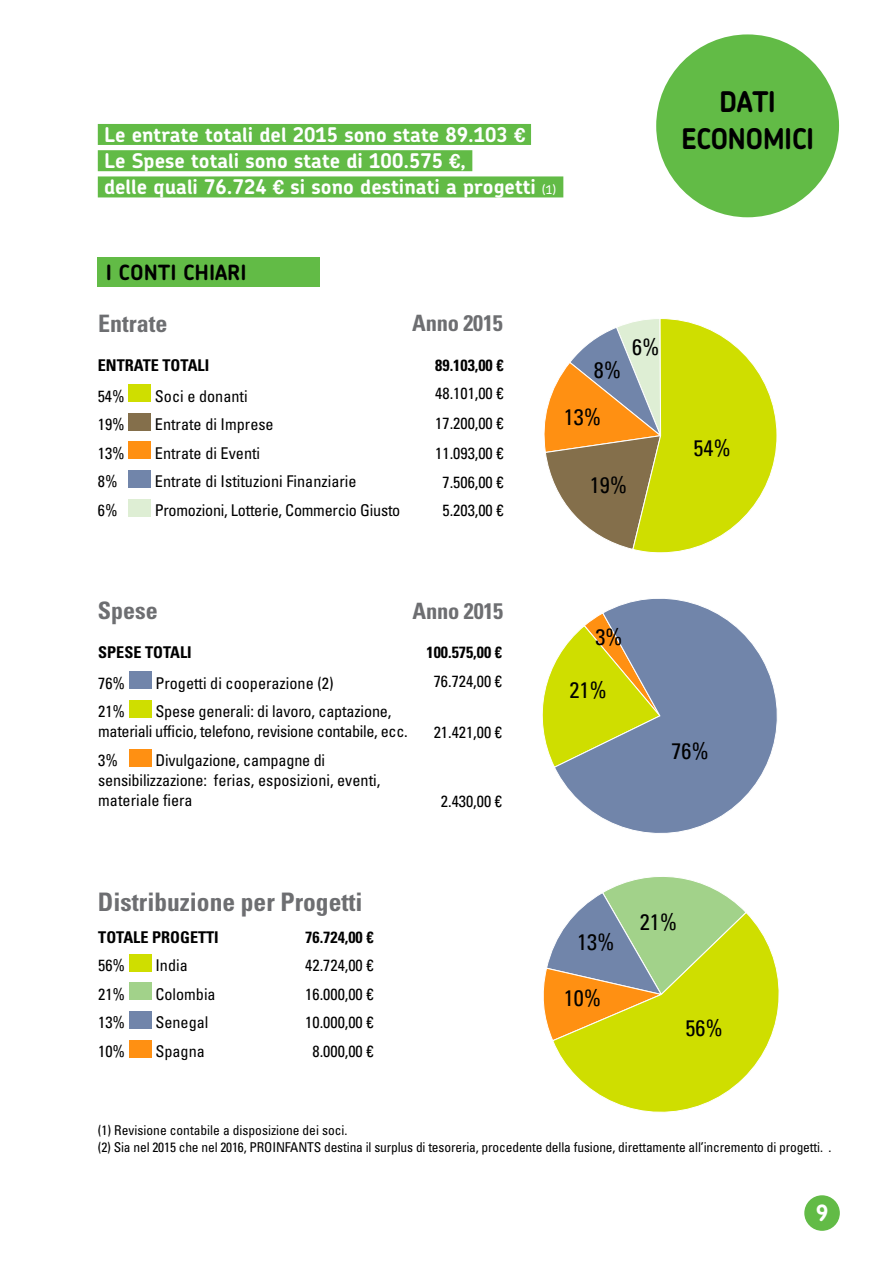
<style>
.page{position:relative;width:893px;height:1263px;background:#fff}
.page>*{position:absolute;margin:0;border:0;box-sizing:border-box;transform-origin:0 0}
.t1{font:700 28.5px/37.5px "Chevin";letter-spacing:-.025em;color:#000;text-align:center}
.t2{font:700 condensed 25.5px "Univers LT";color:#6d6e71}
.t3{font:700 condensed 24px "Univers LT";color:#6d6e71}
.t4{font:condensed 22.5px "Univers LT";color:#000}
.t5{font:700 condensed 22.5px "Univers LT";letter-spacing:-.01em;color:#6d6e71}
.t6{font:700 22.5px "Chevin";color:#fff}
.t7{font:700 21px "Chevin";color:#000}
.t8{font:700 20.25px/26.2px "Chevin";color:#fff}
.t9{font:condensed 16.2px/29.2px "Univers LT";color:#000;text-align:center}
.t10{font:condensed 16.2px/20.1px "Univers LT";letter-spacing:-.02em;color:#000}
.t11{font:700 condensed 16.2px "Univers LT";color:#000}
.t12{font:condensed 13.5px/16.5px "Univers LT";letter-spacing:-.01em;color:#000}
.s1{font-family:"Univers LT"}
.s2{font-weight:500;font-size:12px}
</style>
<div class="page">
<div style="left:805px;top:1196px;width:34px;height:34px;background:#62bb46;border-radius:50%"></div>
<div style="left:804px;top:1195px;width:36px;height:36px;border:2px solid #62bb46;border-radius:50%"></div>
<div style="left:98px;top:257px;width:222px;height:30px;background:#62bb46"></div>
<div style="left:128px;top:385px;width:23px;height:17px;background:#cfde00"></div>
<div style="left:128px;top:413px;width:23px;height:17px;background:#846f4b"></div>
<div style="left:128px;top:442px;width:23px;height:17px;background:#ff9012"></div>
<div style="left:128px;top:470px;width:23px;height:17px;background:#7185aa"></div>
<div style="left:128px;top:499px;width:23px;height:17px;background:#deeed4"></div>
<div style="left:129px;top:672px;width:23px;height:17px;background:#7185aa"></div>
<div style="left:129px;top:700px;width:23px;height:17px;background:#cfde00"></div>
<div style="left:129px;top:749px;width:23px;height:17px;background:#ff9012"></div>
<div style="left:129px;top:954px;width:23px;height:17px;background:#cfde00"></div>
<div style="left:129px;top:983px;width:23px;height:17px;background:#a2d28a"></div>
<div style="left:129px;top:1011px;width:23px;height:17px;background:#7185aa"></div>
<div style="left:129px;top:1040px;width:23px;height:17px;background:#ff9012"></div>
<svg style="left:542px;top:668px;width:11px;height:96px"></svg>
<svg style="left:553px;top:598px;width:224px;height:235px"></svg>
<svg style="left:543px;top:877px;width:201px;height:162px"></svg>
<svg style="left:552px;top:911px;width:227px;height:202px"></svg>
<div style="left:98px;top:124px;width:433px;height:21px;background:#62bb46"></div>
<div style="left:98px;top:150px;width:374px;height:21px;background:#62bb46"></div>
<div style="left:98px;top:176px;width:465px;height:21px;background:#62bb46"></div>
<svg style="left:544px;top:318px;width:233px;height:235px"></svg>
<div style="left:656px;top:34px;width:183px;height:183px;background:#62bb46;border-radius:50%"></div>
<p class="t8" style="left:104px;top:121px;width:453px">Le entrate totali del 2015 sono state 89.103 <span class="s1">€<br></span>Le Spese totali sono state di 100.575 <span class="s1">€</span>,<br>delle quali 76.724 <span class="s1">€</span> si sono destinati a progetti <span class="s2">(1)</span></p>
<h1 class="t1" style="left:681px;top:82px;width:135px">DATI<br>ECONOMICI</h1>
<p class="t7" style="left:106px;top:258px;width:142px">I CONTI CHIARI</p>
<h3 class="t3" style="left:98px;top:309px;width:71px">Entrate</h3>
<p class="t11" style="left:98px;top:355px;width:113px">ENTRATE TOTALI</p>
<p class="t9" style="left:98px;top:381px;width:28px">54%</p>
<p class="t9" style="left:155px;top:381px;width:94px">Soci e donanti</p>
<p class="t9" style="left:98px;top:410px;width:28px">19%</p>
<p class="t9" style="left:155px;top:410px;width:120px">Entrate di Imprese</p>
<p class="t9" style="left:98px;top:438px;width:28px">13%</p>
<p class="t9" style="left:155px;top:438px;width:107px">Entrate di Eventi</p>
<p class="t9" style="left:98px;top:467px;width:21px">8%</p>
<p class="t9" style="left:155px;top:467px;width:203px">Entrate di Istituzioni Finanziarie</p>
<p class="t9" style="left:98px;top:495px;width:21px">6%</p>
<p class="t9" style="left:155px;top:495px;width:247px">Promozioni, Lotterie, Commercio Giusto</p>
<h3 class="t5" style="left:412px;top:309px;width:92px">Anno 2015</h3>
<p class="t11" style="left:435px;top:355px;width:70px">89.103,00 €</p>
<p class="t9" style="left:435px;top:379px;width:70px">48.101,00 €<br>17.200,00 €<br>11.093,00 €<br>7.506,00 €<br>5.203,00 €</p>
<h3 class="t4" style="left:594px;top:356px;width:29px">8%</h3>
<h3 class="t4" style="left:564px;top:403px;width:39px">13%</h3>
<h3 class="t4" style="left:632px;top:333px;width:29px">6%</h3>
<h3 class="t4" style="left:590px;top:470px;width:39px">19%</h3>
<h3 class="t4" style="left:693px;top:434px;width:39px">54%</h3>
<h3 class="t3" style="left:98px;top:596px;width:61px">Spese</h3>
<h3 class="t5" style="left:413px;top:597px;width:92px">Anno 2015</h3>
<p class="t11" style="left:98px;top:642px;width:95px">SPESE TOTALI</p>
<p class="t9" style="left:98px;top:668px;width:28px">76%</p>
<p class="t9" style="left:155px;top:668px;width:180px">Progetti di cooperazione (2)</p>
<p class="t9" style="left:98px;top:697px;width:28px">21%</p>
<p class="t10" style="left:98px;top:701px;width:311px;text-indent:57px">Spese generali: di lavoro, captazione, materiali ufficio, telefono, revisione contabile, ecc.</p>
<p class="t9" style="left:98px;top:745px;width:21px">3%</p>
<p class="t9" style="left:98px;top:750px;width:284px;line-height:20.1px;text-align:left;text-indent:57px">Divulgazione, campagne di sensibilizzazione: ferias, esposizioni, eventi, materiale fiera</p>
<p class="t11" style="left:426px;top:642px;width:77px">100.575,00 €</p>
<p class="t9" style="left:434px;top:666px;width:70px">76.724,00 €</p>
<p class="t9" style="left:434px;top:717px;width:70px">21.421,00 €</p>
<p class="t9" style="left:441px;top:786px;width:63px">2.430,00 €</p>
<h3 class="t4" style="left:595px;top:623px;width:29px">3%</h3>
<h3 class="t4" style="left:569px;top:676px;width:39px">21%</h3>
<h3 class="t4" style="left:671px;top:737px;width:39px">76%</h3>
<h2 class="t2" style="left:98px;top:886px;width:266px">Distribuzione per Progetti</h2>
<p class="t11" style="left:98px;top:927px;width:122px">TOTALE PROGETTI</p>
<p class="t9" style="left:98px;top:951px;width:28px">56%</p>
<p class="t9" style="left:155px;top:950px;width:34px">India</p>
<p class="t9" style="left:98px;top:979px;width:28px">21%</p>
<p class="t9" style="left:155px;top:979px;width:62px">Colombia</p>
<p class="t9" style="left:98px;top:1008px;width:28px">13%</p>
<p class="t9" style="left:155px;top:1008px;width:55px">Senegal</p>
<p class="t9" style="left:98px;top:1036px;width:28px">10%</p>
<p class="t9" style="left:155px;top:1036px;width:51px">Spagna</p>
<p class="t11" style="left:305px;top:927px;width:70px">76.724,00 €</p>
<p class="t9" style="left:305px;top:951px;width:70px;line-height:28.7px">42.724,00 €<br>16.000,00 €<br>10.000,00 €<br>8.000,00 €</p>
<h3 class="t4" style="left:577px;top:928px;width:39px">13%</h3>
<h3 class="t4" style="left:564px;top:984px;width:39px">10%</h3>
<h3 class="t4" style="left:640px;top:908px;width:39px">21%</h3>
<h3 class="t4" style="left:686px;top:1014px;width:39px">56%</h3>
<p class="t12" style="left:98px;top:1122px;width:735px">(1) Revisione contabile a disposizione dei soci.<br>(2) Sia nel 2015 che nel 2016, PROINFANTS destina il surplus di tesoreria, procedente della fusione, direttamente all’incremento di progetti. .</p>
<h3 class="t6" style="left:816px;top:1198px;width:14px">9</h3>
</div>
